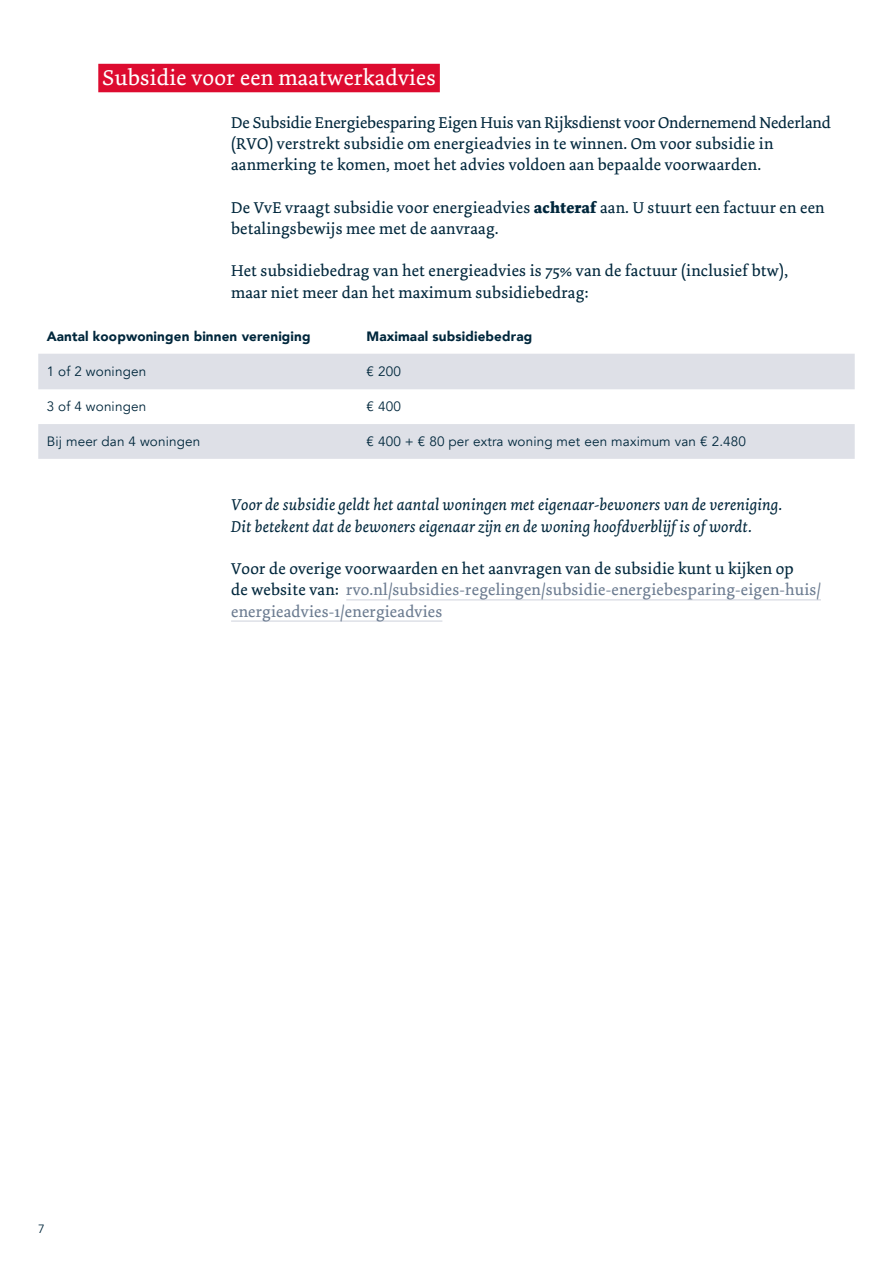
<style>
.page{position:relative;width:893px;height:1263px;background:#fff}
.page>*{position:absolute;margin:0;border:0;box-sizing:border-box;transform-origin:0 0}
.t1{font:22.5px "Dolly Pro";letter-spacing:.01em;color:#fff}
.t2{font:16.5px/21.3px "Dolly Pro";letter-spacing:.01em;color:#00273c}
.t3{font:16.5px/21.3px "Dolly Pro";letter-spacing:.01em;color:#6b7b90}
.t4{font:italic 16.5px/21.3px "Dolly Pro";letter-spacing:.01em;color:#00273c}
.t5{font:13.5px "Avenir";letter-spacing:.01em;color:#00273c}
.t6{font:900 13.5px "Avenir";letter-spacing:.01em;color:#00273c}
.t7{font:12px "Avenir";color:#00273c}
.s1{font-weight:700}
.s2{color:#00273c}
</style>
<div class="page">
<div style="left:98px;top:64px;width:342px;height:28px;background:#dd0b2f"></div>
<hr style="left:346px;top:599px;width:475px;height:2px;background:#dee0e7">
<hr style="left:231px;top:620px;width:211px;height:2px;background:#dee0e7">
<svg style="left:38px;top:354px;width:817px;height:105px;fill:#dee0e7"></svg>
<h1 class="t1" style="left:103px;top:63px;width:335px">Subsidie voor een maatwerkadvies</h1>
<p class="t2" style="left:231px;top:112px;width:601px">De Subsidie Energiebesparing Eigen Huis van Rijksdienst voor Ondernemend Nederland (RVO) verstrekt subsidie om energieadvies in te winnen. Om voor subsidie in aanmerking te komen, moet het advies voldoen aan bepaalde voorwaarden.</p>
<p class="t2" style="left:231px;top:197px;width:595px">De VvE vraagt subsidie voor energieadvies <span class="s1">achteraf</span> aan. U stuurt een factuur en een betalingsbewijs mee met de aanvraag.</p>
<p class="t2" style="left:231px;top:260px;width:559px">Het subsidiebedrag van het energieadvies is 75% van de factuur (inclusief btw), maar niet meer dan het maximum subsidiebedrag:</p>
<p class="t6" style="left:47px;top:325px;width:265px">Aantal koopwoningen binnen vereniging</p>
<p class="t6" style="left:367px;top:325px;width:167px">Maximaal subsidiebedrag</p>
<p class="t5" style="left:47px;top:363px;width:101px">1 of 2 woningen</p>
<p class="t5" style="left:367px;top:363px;width:36px">€ 200</p>
<p class="t5" style="left:47px;top:399px;width:101px">3 of 4 woningen</p>
<p class="t5" style="left:367px;top:399px;width:36px">€ 400</p>
<p class="t5" style="left:47px;top:433px;width:155px">Bij meer dan 4 woningen</p>
<p class="t5" style="left:367px;top:433px;width:381px">€ 400 + € 80 per extra woning met een maximum van € 2.480</p>
<p class="t4" style="left:231px;top:494px;width:553px">Voor de subsidie geldt het aantal woningen met eigenaar-bewoners van de vereniging.<br>Dit betekent dat de bewoners eigenaar zijn en de woning hoofdverblijf is of wordt.</p>
<p class="t3" style="left:231px;top:558px;width:591px"><span class="s2">Voor de overige voorwaarden en het aanvragen van de subsidie kunt u kijken op<br>de website van:</span> rvo.nl/subsidies-regelingen/subsidie-energiebesparing-eigen-huis/ energieadvies-1/energieadvies</p>
<p class="t7" style="left:38px;top:1222px;width:8px">7</p>
</div>
